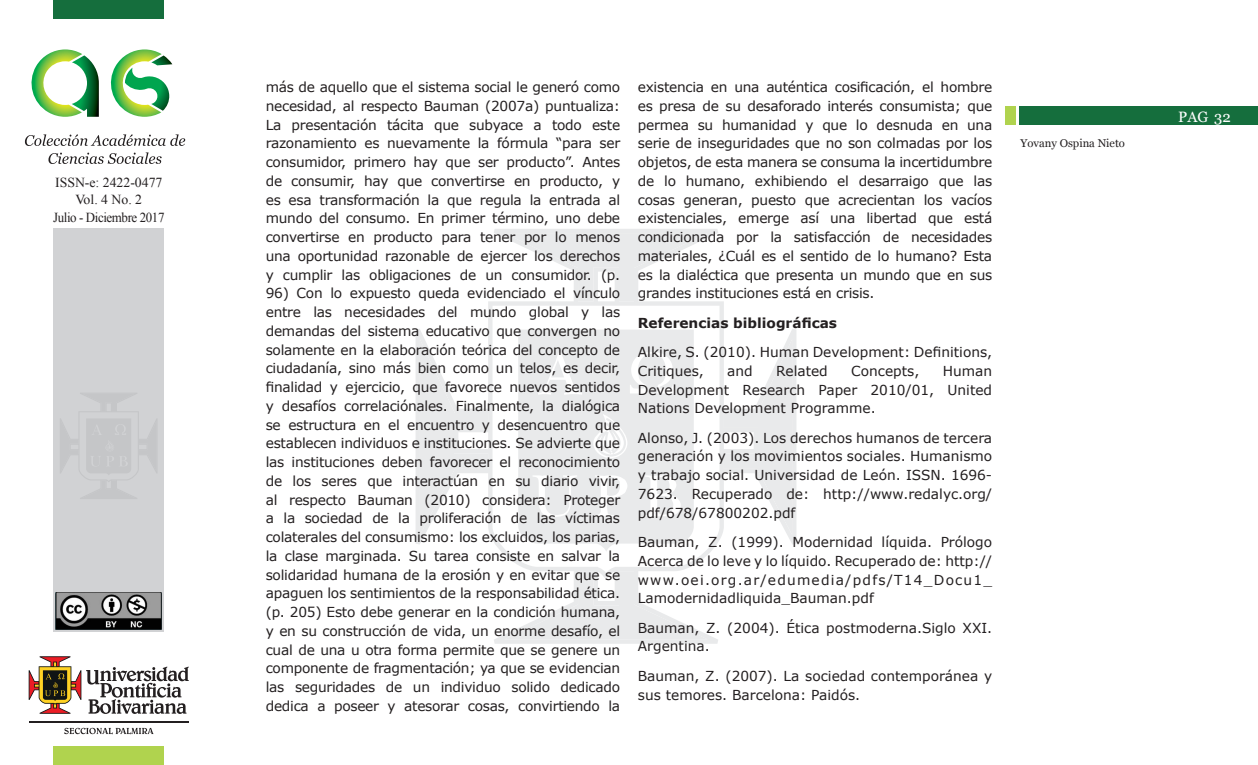
<style>
.page{position:relative;width:1258px;height:765px;background:#fff}
.page>*{position:absolute;margin:0;border:0;box-sizing:border-box;transform-origin:0 0}
.t1{font:15px "Georgia";color:#fff}
.Cuerpo_2{font:13.75px/18.8px "Verdana";color:#231f20;text-align:justify}
.t2{font:13.75px/17.5px "Times New Roman";letter-spacing:-.03em;color:#231f20;text-align:center}
.Cuerpo_2-2{font:700 13.75px "Verdana";color:#231f20}
.t3{font:11.25px "Georgia";color:#231f20}
</style>
<div class="page">
<div style="left:53px;top:229px;width:111px;height:403px;background:#d1d2d4"></div>
<div style="left:54px;top:0;width:110px;height:18px;background:#156e3d"></div>
<div style="left:1020px;top:107px;width:238px;height:18px;background:#156e3d"></div>
<div style="left:1006px;top:107px;width:10px;height:18px;background:#b0d34e"></div>
<div style="left:54px;top:747px;width:110px;height:18px;background:#b0d34e"></div>
<svg style="left:29px;top:656px;width:160px;height:58px"></svg>
<svg style="left:64px;top:728px;width:89px;height:6px"></svg>
<hr style="left:29px;top:721px;width:160px;height:1px;background:#231f20">
<svg style="left:60px;top:393px;width:97px;height:106px"></svg>
<svg style="left:416px;top:229px;width:380px;height:415px"></svg>
<svg style="left:518px;top:330px;width:176px;height:222px;fill:#e9eaeb"></svg>
<svg style="left:657px;top:477px;width:16px;height:37px"></svg>
<svg style="left:551px;top:360px;width:13px;height:17px"></svg>
<svg style="left:110px;top:49px;width:62px;height:68px"></svg>
<svg style="left:31px;top:49px;width:68px;height:68px"></svg>
<svg style="left:25px;top:134px;width:160px;height:12px"></svg>
<svg style="left:48px;top:152px;width:114px;height:12px"></svg>
<img style="left:56px;top:592px;width:105px;height:37px">
<p class="t2" style="left:53px;top:173px;width:113px">ISSN-e: 2422-0477<br>Vol. 4 No. 2<br>Julio - Diciembre 2017</p>
<p class="Cuerpo_2" style="left:266px;top:77px;width:356px">más de aquello que el sistema social le generó como necesidad, al respecto Bauman (2007a) puntualiza:<br>La presentación tácita que subyace a todo este razonamiento es nuevamente la fórmula “para ser consumidor, primero hay que ser producto”. Antes de consumir, hay que convertirse en producto, y es esa transformación la que regula la entrada al mundo del consumo. En primer término, uno debe convertirse en producto para tener por lo menos una oportunidad razonable de ejercer los derechos y cumplir las obligaciones de un consumidor. (p.</p>
<p class="Cuerpo_2" style="left:266px;top:284px;width:356px">96) Con lo expuesto queda evidenciado el vínculo entre las necesidades del mundo global y las demandas del sistema educativo que convergen no solamente en la elaboración teórica del concepto de ciudadanía, sino más bien como un telos, es decir, finalidad y ejercicio, que favorece nuevos sentidos y desafíos correlaciónales. Finalmente, la dialógica se estructura en el encuentro y desencuentro que establecen individuos e instituciones. Se advierte que las instituciones deben favorecer el reconocimiento de los seres que interactúan en su diario vivir, al respecto Bauman (2010) considera: Proteger a la sociedad de la proliferación de las víctimas colaterales del consumismo: los excluidos, los parias, la clase marginada. Su tarea consiste en salvar la solidaridad humana de la erosión y en evitar que se apaguen los sentimientos de la responsabilidad ética. (p. 205) Esto debe generar en la condición humana, y en su construcción de vida, un enorme desafío, el cual de una u otra forma permite que se genere un componente de fragmentación; ya que se evidencian las seguridades de un individuo solido dedicado dedica a poseer y atesorar cosas, convirtiendo la</p>
<p class="Cuerpo_2" style="left:638px;top:77px;width:356px">existencia en una auténtica cosificación, el hombre es presa de su desaforado interés consumista; que permea su humanidad y que lo desnuda en una serie de inseguridades que no son colmadas por los objetos, de esta manera se consuma la incertidumbre de lo humano, exhibiendo el desarraigo que las cosas generan, puesto que acrecientan los vacíos existenciales, emerge así una libertad que está condicionada por la satisfacción de necesidades materiales, ¿Cuál es el sentido de lo humano? Esta es la dialéctica que presenta un mundo que en sus grandes instituciones está en crisis.</p>
<p class="Cuerpo_2-2" style="left:638px;top:313px;width:201px">Referencias bibliográficas</p>
<p class="Cuerpo_2" style="left:638px;top:343px;width:356px">Alkire, S. (2010). Human Development: Definitions,<br>Critiques,</p>
<p class="Cuerpo_2" style="left:727px;top:361px;width:27px">and</p>
<p class="Cuerpo_2" style="left:776px;top:361px;width:53px">Related</p>
<p class="Cuerpo_2" style="left:851px;top:361px;width:70px">Concepts,</p>
<p class="Cuerpo_2" style="left:638px;top:361px;width:356px;text-indent:305px">Human Development Research Paper 2010/01, United Nations Development Programme.</p>
<p class="Cuerpo_2" style="left:638px;top:428px;width:356px">Alonso, J. (2003). Los derechos humanos de tercera generación y los movimientos sociales. Humanismo y trabajo social. Universidad de León. ISSN. 1696- 7623. Recuperado de: http://www.redalyc.org/ pdf/678/67800202.pdf</p>
<p class="Cuerpo_2" style="left:638px;top:533px;width:356px">Bauman, Z. (1999). Modernidad líquida. Prólogo Acerca de lo leve y lo líquido. Recuperado de: http:// www.oei.org.ar/edumedia/pdfs/T14_Docu1_ Lamodernidadliquida_Bauman.pdf</p>
<p class="Cuerpo_2" style="left:638px;top:618px;width:356px">Bauman, Z. (2004). Ética postmoderna.Siglo XXI.<br>Argentina.</p>
<p class="Cuerpo_2" style="left:638px;top:666px;width:356px">Bauman, Z. (2007). La sociedad contemporánea y sus temores. Barcelona: Paidós.</p>
<p class="t3" style="left:1020px;top:135px;width:106px">Yovany Ospina Nieto</p>
<p class="t1" style="left:1178px;top:105px;width:54px">PAG 32</p>
</div>
